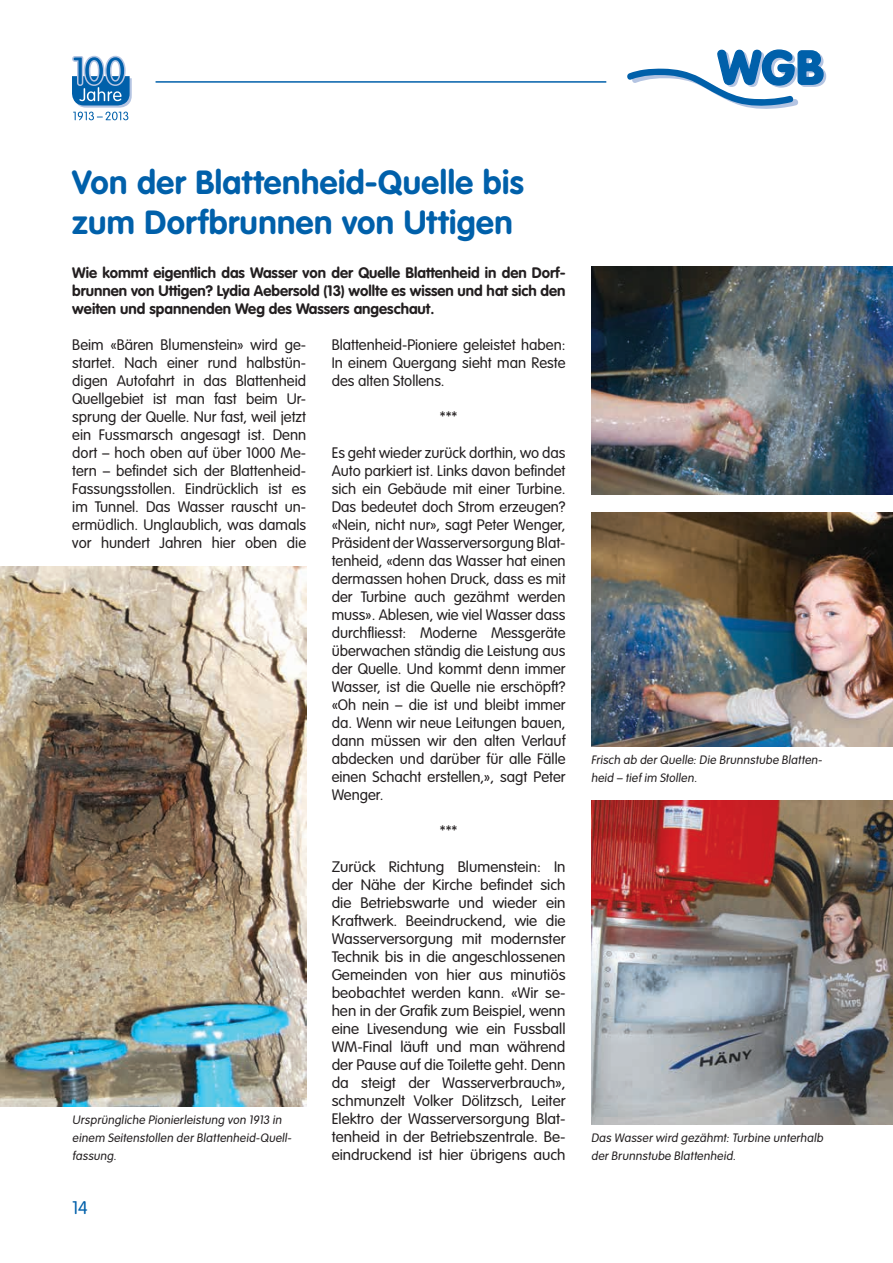
<style>
.page{position:relative;width:893px;height:1263px;background:#fff}
.page>*{position:absolute;margin:0;border:0;box-sizing:border-box;transform-origin:0 0}
.t1{font:700 33px/39.6px "VAG Rounded Std";letter-spacing:.015em;color:#0060aa}
.t2{font:300 18px "VAG Rounded Std";color:#0060aa}
.t3{font:300 15px/18px "VAG Rounded Std";color:#231f20;text-align:justify}
.t4{font:700 15px/18px "VAG Rounded Std";color:#231f20;text-align:justify}
.t5{font:300 12px/18px "VAG Rounded Std";color:#231f20}
</style>
<div class="page">
<svg style="left:72px;top:55px;width:60px;height:65px"></svg>
<hr style="left:156px;top:81px;width:450px;height:2px;background:#0060aa">
<svg style="left:627px;top:49px;width:200px;height:60px"></svg>
<img style="left:0;top:566px;width:306px;height:540px">
<img style="left:591px;top:512px;width:302px;height:234px">
<img style="left:591px;top:266px;width:302px;height:228px">
<img style="left:591px;top:800px;width:302px;height:324px">
<h1 class="t1" style="left:72px;top:164px;width:453px">Von der Blattenheid-Quelle bis zum Dorfbrunnen von Uttigen</h1>
<p class="t4" style="left:72px;top:264px;width:495px">Wie kommt eigentlich das Wasser von der Quelle Blattenheid in den Dorf&shy;brunnen von Uttigen? Lydia Aebersold (13) wollte es wissen und hat sich den weiten und spannenden Weg des Wassers angeschaut.</p>
<p class="t3" style="left:72px;top:336px;width:235px">Beim «Bären Blumenstein» wird ge&shy;startet. Nach einer rund halbstün&shy;digen Autofahrt in das Blattenheid Quellgebiet ist man fast beim Ur&shy;sprung der Quelle. Nur fast, weil jetzt ein Fussmarsch angesagt ist. Denn dort – hoch oben auf über 1000 Me&shy;tern – befindet sich der Blattenheid-Fassungsstollen. Eindrücklich ist es im Tunnel. Das Wasser rauscht un&shy;ermüdlich. Unglaublich, was damals vor hundert Jahren hier oben die</p>
<p class="t3" style="left:332px;top:336px;width:235px">Blattenheid-Pioniere geleistet haben:<br>In einem Quergang sieht man Reste des alten Stollens.</p>
<p class="t3" style="left:440px;top:408px;width:19px">***</p>
<p class="t3" style="left:332px;top:444px;width:235px">Es geht wieder zurück dorthin, wo das Auto parkiert ist. Links davon befindet sich ein Gebäude mit einer Turbine.<br>Das bedeutet doch Strom erzeugen? «Nein, nicht nur», sagt Peter Wenger, Präsident der Wasserversorgung Blat&shy;tenheid, «denn das Wasser hat einen dermassen hohen Druck, dass es mit der Turbine auch gezähmt werden muss». Ablesen, wie viel Wasser dass durchfliesst: Moderne Messgeräte überwachen ständig die Leistung aus der Quelle. Und kommt denn immer Wasser, ist die Quelle nie erschöpft? «Oh nein – die ist und bleibt immer da. Wenn wir neue Leitungen bauen, dann müssen wir den alten Verlauf abdecken und darüber für alle Fälle einen Schacht erstellen,», sagt Peter Wenger.</p>
<p class="t3" style="left:440px;top:822px;width:19px">***</p>
<p class="t3" style="left:332px;top:858px;width:235px">Zurück Richtung Blumenstein: In der Nähe der Kirche befindet sich die Betriebswarte und wieder ein Kraftwerk. Beeindruckend, wie die Wasserversorgung mit modernster Technik bis in die angeschlossenen Gemeinden von hier aus minutiös beobachtet werden kann. «Wir se&shy;hen in der Grafik zum Beispiel, wenn eine Livesendung wie ein Fussball WM-Final läuft und man während der Pause auf die Toilette geht. Denn da steigt der Wasserverbrauch», schmunzelt Volker Dölitzsch, Leiter Elektro der Wasserversorgung Blat&shy;tenheid in der Betriebszentrale. Be&shy;eindruckend ist hier übrigens auch</p>
<p class="t5" style="left:72px;top:1111px;width:223px">Ursprüngliche Pionierleistung von 1913 in einem Seitenstollen der Blattenheid-Quell&shy;fassung.</p>
<p class="t2" style="left:72px;top:1197px;width:17px">14</p>
<p class="t5" style="left:591px;top:751px;width:235px">Frisch ab der Quelle: Die Brunnstube Blatten&shy;heid – tief im Stollen.</p>
<p class="t5" style="left:591px;top:1129px;width:236px">Das Wasser wird gezähmt: Turbine unterhalb der Brunnstube Blattenheid.</p>
</div>
